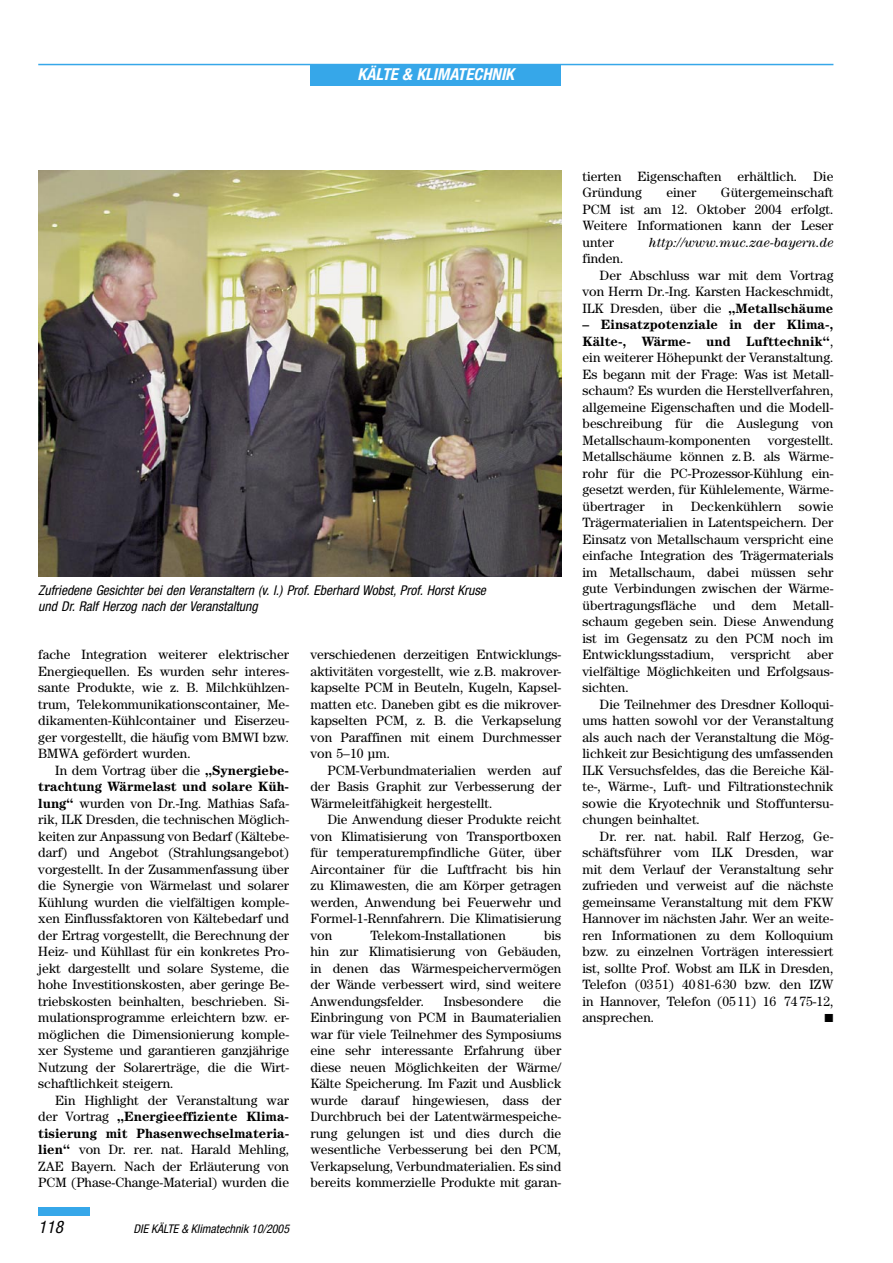
<style>
.page{position:relative;width:893px;height:1263px;background:#fff}
.page>*{position:absolute;margin:0;border:0;box-sizing:border-box;transform-origin:0 0}
.t1{font:italic condensed 17.25px "Helvetica Neue LT Std";color:#000}
.t2{font:italic 700 condensed 16.5px "Helvetica Neue LT Std";color:#fff}
.KK_05_Grundtext{font:13.5px/16.5px "Century Std";color:#000;text-align:justify}
.KK_09_Bildunterschrift{font:italic condensed 13.5px/15.8px "Helvetica Neue LT Std";color:#000}
.KK_05_Grundtext-2{font:italic 13.5px "Century Std";color:#000}
.t3{font:italic condensed 12px "Helvetica Neue LT Std";color:#000}
.s1{font-weight:700}
</style>
<div class="page">
<div style="left:310px;top:65px;width:251px;height:20px;background:#36a7e9"></div>
<hr style="left:38px;top:64px;width:795px;height:1px;background:#36a7e9">
<div style="left:38px;top:1208px;width:51px;height:8px;background:#36a7e9"></div>
<img style="left:38px;top:170px;width:523px;height:407px">
<p class="t2" style="left:358px;top:64px;width:158px">KÄLTE &amp; KLIMATECHNIK</p>
<p class="KK_09_Bildunterschrift" style="left:38px;top:583px;width:449px">Zufriedene Gesichter bei den Veranstaltern (v. l.) Prof. Eberhard Wobst, Prof. Horst Kruse und Dr. Ralf Herzog nach der Veranstaltung</p>
<p class="KK_05_Grundtext" style="left:38px;top:646px;width:252px">fache Integration weiterer elektrischer Energiequellen. Es wurden sehr interes&shy;sante Produkte, wie z. B. Milchkühlzen&shy;trum, Telekommunikationscontainer, Me&shy;dikamenten-Kühlcontainer und Eiserzeu&shy;ger vorgestellt, die häufig vom BMWI bzw.<br>BMWA gefördert wurden.</p>
<p class="KK_05_Grundtext" style="left:38px;top:762px;width:252px;text-indent:17px">In dem Vortrag über die <span class="s1">„Synergiebe&shy;trachtung Wärmelast und solare Küh&shy;lung“</span> wurden von Dr.-Ing. Mathias Safa&shy;rik, ILK Dresden, die technischen Möglich&shy;keiten zur Anpassung von Bedarf (Kältebe&shy;darf) und Angebot (Strahlungsangebot) vorgestellt. In der Zusammenfassung über die Synergie von Wärmelast und solarer Kühlung wurden die vielfältigen komple&shy;xen Einflussfaktoren von Kältebedarf und der Ertrag vorgestellt, die Berechnung der Heiz- und Kühllast für ein konkretes Pro&shy;jekt dargestellt und solare Systeme, die hohe Investitionskosten, aber geringe Be&shy;triebskosten beinhalten, beschrieben. Si&shy;mulationsprogramme erleichtern bzw. er&shy;möglichen die Dimensionierung komple&shy;xer Systeme und garantieren ganzjährige Nutzung der Solarerträge, die die Wirt&shy;schaftlichkeit steigern.</p>
<p class="KK_05_Grundtext" style="left:38px;top:1092px;width:252px;text-indent:17px">Ein Highlight der Veranstaltung war der Vortrag <span class="s1">„Energieeffiziente Klima&shy;tisierung mit Phasenwechselmateria&shy;lien“</span> von Dr. rer. nat. Harald Mehling, ZAE Bayern. Nach der Erläuterung von PCM (Phase-Change-Material) wurden die</p>
<p class="KK_05_Grundtext" style="left:310px;top:646px;width:252px">verschiedenen derzeitigen Entwicklungs&shy;aktivitäten vorgestellt, wie z.B. makrover&shy;kapselte PCM in Beuteln, Kugeln, Kapsel&shy;matten etc. Daneben gibt es die mikrover&shy;kapselten PCM, z. B. die Verkapselung von Paraffinen mit einem Durchmesser von 5–10 µm.</p>
<p class="KK_05_Grundtext" style="left:310px;top:762px;width:252px;text-indent:17px">PCM-Verbundmaterialien werden auf der Basis Graphit zur Verbesserung der Wärmeleitfähigkeit hergestellt.</p>
<p class="KK_05_Grundtext" style="left:310px;top:811px;width:252px;text-indent:17px">Die Anwendung dieser Produkte reicht von Klimatisierung von Transportboxen für temperaturempfindliche Güter, über Aircontainer für die Luftfracht bis hin zu Klimawesten, die am Körper getragen werden, Anwendung bei Feuerwehr und Formel-1-Rennfahrern. Die Klimatisierung von</p>
<p class="KK_05_Grundtext" style="left:310px;top:927px;width:252px;text-indent:234px">bis hin zur Klimatisierung von Gebäuden, in denen das Wärmespeichervermögen der Wände verbessert wird, sind weitere Anwendungsfelder.</p>
<p class="KK_05_Grundtext" style="left:370px;top:927px;width:137px">Telekom-Installationen</p>
<p class="KK_05_Grundtext" style="left:310px;top:993px;width:252px;text-indent:233px">die Einbringung von PCM in Baumaterialien war für viele Teilnehmer des Symposiums eine sehr interessante Erfahrung über diese neuen Möglichkeiten der Wärme/ Kälte Speicherung. Im Fazit und Ausblick wurde darauf hingewiesen, dass der Durchbruch bei der Latentwärmespeiche&shy;rung gelungen ist und dies durch die wesentliche Verbesserung bei den PCM, Verkapselung, Verbundmaterialien. Es sind bereits kommerzielle Produkte mit garan-</p>
<p class="KK_05_Grundtext" style="left:444px;top:993px;width:81px">Insbesondere</p>
<p class="t1" style="left:38px;top:1217px;width:26px">118</p>
<p class="t3" style="left:134px;top:1222px;width:157px">DIE KÄLTE &amp; Klimatechnik 10/2005</p>
<p class="KK_05_Grundtext" style="left:583px;top:168px;width:252px">tierten Eigenschaften erhältlich. Die<br>Gründung</p>
<p class="KK_05_Grundtext" style="left:583px;top:184px;width:252px;text-indent:138px">Gütergemeinschaft PCM ist am 12. Oktober 2004 erfolgt.<br>Weitere Informationen kann der Leser unter</p>
<p class="KK_05_Grundtext" style="left:666px;top:184px;width:32px">einer</p>
<p class="KK_05_Grundtext-2" style="left:649px;top:234px;width:186px">http://www.muc.zae-bayern.de</p>
<p class="KK_05_Grundtext" style="left:583px;top:250px;width:42px">finden.</p>
<p class="KK_05_Grundtext" style="left:583px;top:267px;width:252px;text-indent:17px">Der Abschluss war mit dem Vortrag von Herrn Dr.-Ing. Karsten Hackeschmidt, ILK Dresden, über die <span class="s1">„Metallschäume</span></p>
<p class="KK_05_Grundtext" style="left:583px;top:316px;width:252px"><span class="s1">– Einsatzpotenziale in der Klima-, Kälte-, Wärme- und Lufttechnik“</span>, ein weiterer Höhepunkt der Veranstaltung.<br>Es begann mit der Frage: Was ist Metall&shy;schaum? Es wurden die Herstellverfahren, allgemeine Eigenschaften und die Modell&shy;beschreibung für die Auslegung von Metallschaum-komponenten</p>
<p class="KK_05_Grundtext" style="left:583px;top:432px;width:252px;text-indent:185px">vorgestellt.<br>Metallschäume können z. B. als Wärme&shy;rohr für die PC-Prozessor-Kühlung ein&shy;gesetzt werden, für Kühlelemente, Wärme&shy;übertrager</p>
<p class="KK_05_Grundtext" style="left:662px;top:498px;width:13px">in</p>
<p class="KK_05_Grundtext" style="left:691px;top:498px;width:92px">Deckenkühlern</p>
<p class="KK_05_Grundtext" style="left:583px;top:498px;width:252px;text-indent:216px">sowie Trägermaterialien in Latentspeichern. Der Einsatz von Metallschaum verspricht eine einfache Integration des Trägermaterials im Metallschaum, dabei müssen sehr gute Verbindungen zwischen der Wärme&shy;übertragungsfläche und dem Metall&shy;schaum gegeben sein. Diese Anwendung ist im Gegensatz zu den PCM noch im Entwicklungsstadium, verspricht aber vielfältige Möglichkeiten und Erfolgsaus&shy;sichten.</p>
<p class="KK_05_Grundtext" style="left:583px;top:696px;width:252px;text-indent:17px">Die Teilnehmer des Dresdner Kolloqui&shy;ums hatten sowohl vor der Veranstaltung als auch nach der Veranstaltung die Mög&shy;lichkeit zur Besichtigung des umfassenden ILK Versuchsfeldes, das die Bereiche Käl&shy;te-, Wärme-, Luft- und Filtrationstechnik sowie die Kryotechnik und Stoffuntersu&shy;chungen beinhaltet.</p>
<p class="KK_05_Grundtext" style="left:583px;top:828px;width:252px;text-indent:17px">Dr. rer. nat. habil. Ralf Herzog, Ge&shy;schäftsführer vom ILK Dresden, war mit dem Verlauf der Veranstaltung sehr zufrieden und verweist auf die nächste gemeinsame Veranstaltung mit dem FKW Hannover im nächsten Jahr. Wer an weite&shy;ren Informationen zu dem Kolloquium bzw. zu einzelnen Vorträgen interessiert ist, sollte Prof. Wobst am ILK in Dresden, Telefon (03 51) 40 81-6 30 bzw. den IZW in Hannover, Telefon (05 11) 16 74 75-12, ansprechen.</p>
</div>
